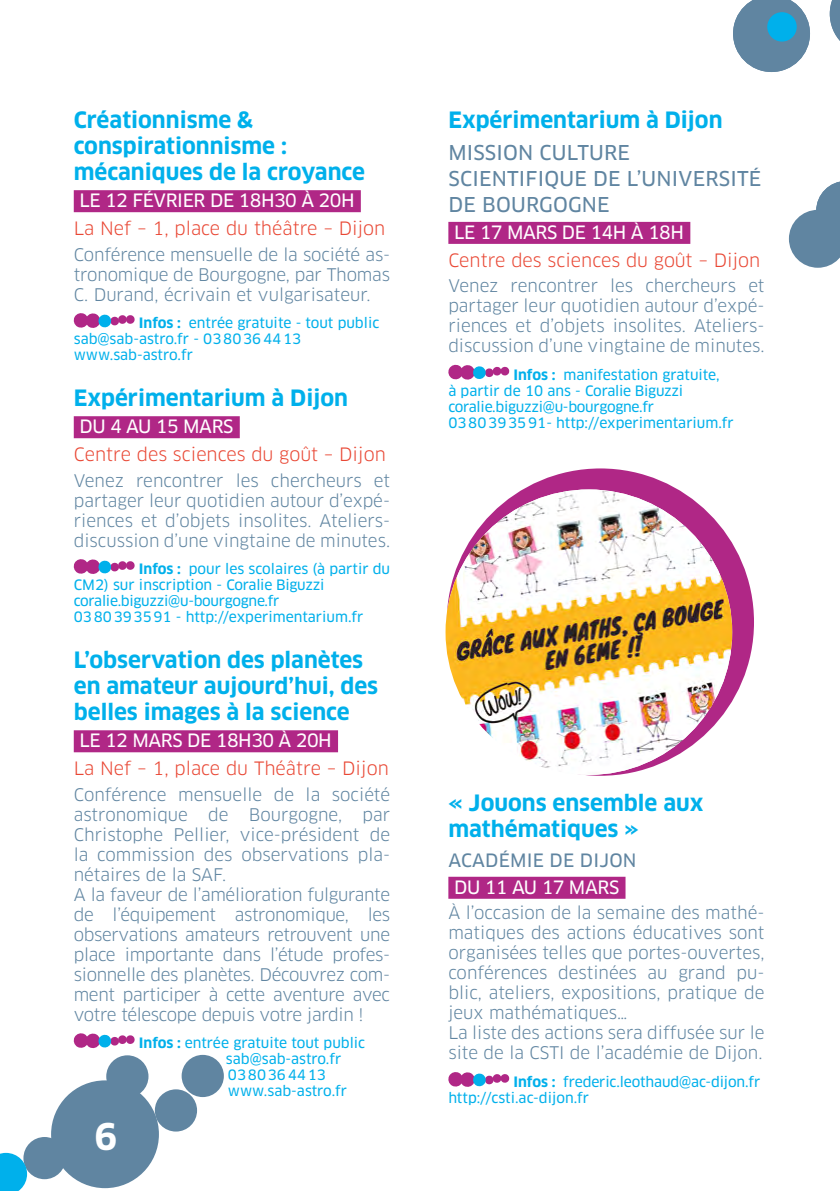
<style>
.page{position:relative;width:840px;height:1191px;background:#fff}
.page>*{position:absolute;margin:0;border:0;box-sizing:border-box;transform-origin:0 0}
.t1{font:700 36px "Clan Pro";color:#fff}
.t2{font:700 22px/26px "Clan Pro";color:#00b0eb}
.t3{font:20px/26px "Clan Pro News";letter-spacing:.01em;color:#6085a1}
.t4{font:18px "Clan Pro";color:#e94734}
.t5{font:18px "Clan Pro News";letter-spacing:-.02em;color:#fff}
.t6{font:18px "Clan Pro News";letter-spacing:.01em;color:#6085a1}
.t7{font:17px/20px "Clan Pro";color:#6085a1;text-align:justify}
.t8{font:17px/20px "Clan Pro";letter-spacing:-.02em;color:#6085a1}
.t9{font:14px/16px "Clan Pro News";color:#00b0eb}
.s1{font-family:"Clan Pro";font-weight:700}
</style>
<div class="page">
<svg style="left:733px;top:0;width:76px;height:72px"></svg>
<svg style="left:829px;top:0;width:10px;height:40px"></svg>
<div style="left:766px;top:12px;width:30px;height:30px;background:#00b0eb;border-radius:50%"></div>
<svg style="left:788px;top:181px;width:51px;height:87px"></svg>
<div style="left:23px;top:1137px;width:43px;height:42px;background:#6085a1;border-radius:50%"></div>
<svg style="left:0;top:1152px;width:27px;height:39px"></svg>
<div style="left:51px;top:1080px;width:108px;height:108px;background:#6085a1;border-radius:50%"></div>
<div style="left:155px;top:1089px;width:42px;height:42px;background:#6085a1;border-radius:50%"></div>
<div style="left:181px;top:1054px;width:43px;height:43px;background:#6085a1;border-radius:50%"></div>
<div style="left:106px;top:1055px;width:42px;height:42px;background:#6085a1;border-radius:50%"></div>
<div style="left:74px;top:190px;width:286px;height:22px;background:#b02786"></div>
<div style="left:74px;top:416px;width:166px;height:22px;background:#b02786"></div>
<div style="left:74px;top:730px;width:264px;height:22px;background:#b02786"></div>
<svg style="left:73px;top:313px;width:62px;height:15px"></svg>
<svg style="left:73px;top:559px;width:62px;height:15px"></svg>
<svg style="left:73px;top:1033px;width:62px;height:16px"></svg>
<div style="left:448px;top:222px;width:242px;height:22px;background:#b02786"></div>
<div style="left:448px;top:876px;width:177px;height:22px;background:#b02786"></div>
<svg style="left:448px;top:364px;width:61px;height:16px"></svg>
<svg style="left:448px;top:1072px;width:61px;height:15px"></svg>
<div style="left:446px;top:468px;width:307px;height:307px;background:#b02786;border-radius:50%"></div>
<img style="left:445px;top:489px;width:286px;height:286px;border-radius:143px">
<p class="t2" style="left:74px;top:107px;width:292px">Créationnisme &amp; conspirationnisme : mécaniques de la croyance</p>
<p class="t5" style="left:79px;top:190px;width:276px">LE 12 FÉVRIER DE 18H30 À 20H</p>
<p class="t4" style="left:74px;top:217px;width:313px">La Nef – 1, place du théâtre – Dijon</p>
<p class="t7" style="left:74px;top:244px;width:318px">Conférence mensuelle de la société as&shy;tronomique de Bourgogne, par Thomas C. Durand, écrivain et vulgarisateur.</p>
<p class="t9" style="left:74px;top:315px;width:307px;text-indent:65px"><span class="s1">Infos :</span> entrée gratuite - tout public sab@sab-astro.fr - 0380364413 www.sab-astro.fr</p>
<p class="t2" style="left:74px;top:385px;width:275px">Expérimentarium à Dijon</p>
<p class="t5" style="left:79px;top:416px;width:155px">DU 4 AU 15 MARS</p>
<p class="t4" style="left:74px;top:443px;width:313px">Centre des sciences du goût – Dijon</p>
<p class="t7" style="left:74px;top:470px;width:318px">Venez rencontrer les chercheurs et partager leur quotidien autour d’expé&shy;riences et d’objets insolites. Ateliers&shy;discussion d’une vingtaine de minutes.</p>
<p class="t9" style="left:74px;top:561px;width:318px;text-indent:65px"><span class="s1">Infos :</span> pour les scolaires (à partir du CM2) sur inscription - Coralie Biguzzi coralie.biguzzi@u-bourgogne.fr<br>0380393591 - http://experimentarium.fr</p>
<p class="t2" style="left:74px;top:647px;width:306px">L’observation des planètes en amateur aujourd’hui, des belles images à la science</p>
<p class="t5" style="left:79px;top:730px;width:254px">LE 12 MARS DE 18H30 À 20H</p>
<p class="t4" style="left:74px;top:757px;width:316px">La Nef – 1, place du Théâtre – Dijon</p>
<p class="t8" style="left:74px;top:784px;width:318px">Conférence mensuelle de la société astronomique de Bourgogne, par Christophe Pellier, vice-président de la commission des observations pla&shy;nétaires de la SAF.<br>A la faveur de l’amélioration fulgurante de l’équipement astronomique, les observations amateurs retrouvent une place importante dans l’étude profes&shy;sionnelle des planètes. Découvrez com&shy;ment participer à cette aventure avec votre télescope depuis votre jardin !</p>
<p class="t9" style="left:226px;top:1035px;width:141px;text-indent:-87px"><span class="s1">Infos :</span> entrée gratuite tout public sab@sab-astro.fr<br>0380364413 www.sab-astro.fr</p>
<h1 class="t1" style="left:94px;top:1115px;width:25px">6</h1>
<p class="t2" style="left:448px;top:107px;width:275px">Expérimentarium à Dijon</p>
<p class="t3" style="left:448px;top:139px;width:314px">MISSION CULTURE<br>SCIENTIFIQUE DE L’UNIVERSITÉ<br>DE BOURGOGNE</p>
<p class="t5" style="left:454px;top:222px;width:231px">LE 17 MARS DE 14H À 18H</p>
<p class="t4" style="left:448px;top:249px;width:313px">Centre des sciences du goût – Dijon</p>
<p class="t7" style="left:448px;top:276px;width:317px">Venez rencontrer les chercheurs et partager leur quotidien autour d’expé&shy;riences et d’objets insolites. Ateliers&shy;discussion d’une vingtaine de minutes.</p>
<p class="t9" style="left:448px;top:366px;width:287px;text-indent:65px"><span class="s1">Infos :</span> manifestation gratuite,<br>à partir de 10 ans - Coralie Biguzzi coralie.biguzzi@u-bourgogne.fr 0380393591- http://experimentarium.fr</p>
<p class="t2" style="left:448px;top:790px;width:256px">« Jouons ensemble aux mathématiques »</p>
<p class="t6" style="left:448px;top:849px;width:189px">ACADÉMIE DE DIJON</p>
<p class="t5" style="left:454px;top:876px;width:166px">DU 11 AU 17 MARS</p>
<p class="t7" style="left:448px;top:903px;width:317px;text-align:left">À l’occasion de la semaine des mathé&shy;matiques des actions éducatives sont organisées telles que portes-ouvertes, conférences destinées au grand pu&shy;blic, ateliers, expositions, pratique de jeux mathématiques…<br>La liste des actions sera diffusée sur le site de la CSTI de l’académie de Dijon.</p>
<p class="t9" style="left:448px;top:1073px;width:313px;text-indent:65px"><span class="s1">Infos :</span> frederic.leothaud@ac-dijon.fr http://csti.ac-dijon.fr</p>
</div>
